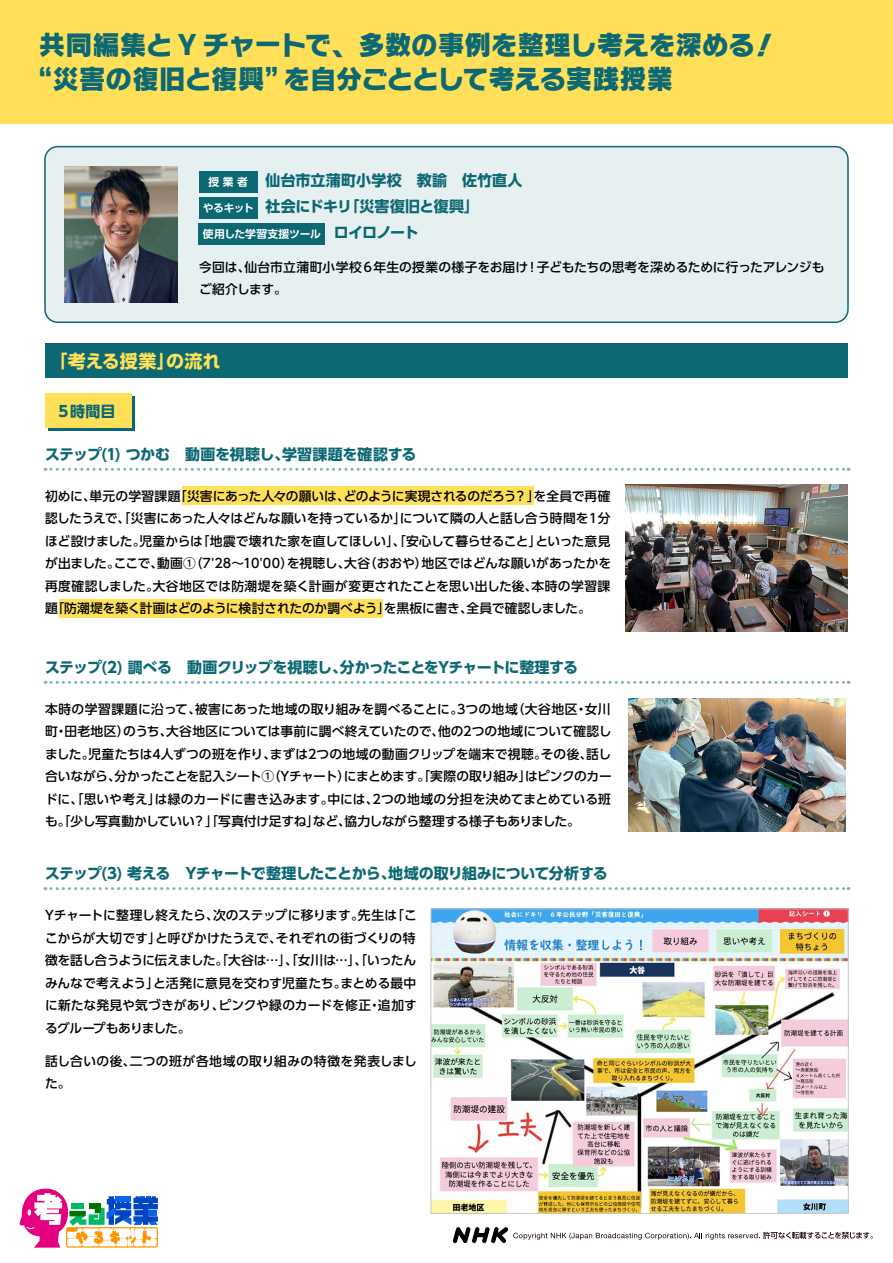
<style>
.page{position:relative;width:893px;height:1263px;background:#fff}
.page>*{position:absolute;margin:0;border:0;box-sizing:border-box;transform-origin:0 0}
.t1{font:27px/34.5px "Rodin NTLG Pro EB";letter-spacing:-.025em;color:#0c6872}
.t2{font:700 18px "UD Shin Go Pro";color:#ffe058}
.t3{font:700 15px/26.5px "UD Shin Go Pro";letter-spacing:-.035em;color:#0c6872;text-align:center}
.t4{font:700 15px "UD Shin Go Pro";letter-spacing:-.015em;color:#0c6872}
.t5{font:700 15px "UD Shin Go Pro";letter-spacing:.015em;color:#0c6872}
.t6{font:500 12.75px/22.5px "UD Shin Go Pro";letter-spacing:-.005em;color:#000;text-align:justify}
.t7{font:500 12.75px/22.5px "UD Shin Go Pro";letter-spacing:.035em;color:#000}
.t8{font:700 10.8px "UD Shin Go Pro De";letter-spacing:-.02em;color:#fff}
</style>
<div class="page">
<div style="left:182px;top:486px;width:351px;height:19px;background:#ffe058"></div>
<div style="left:59px;top:599px;width:324px;height:18px;background:#ffe058"></div>
<div style="left:0;top:0;width:893px;height:123px;background:#ffe058"></div>
<svg style="left:19px;top:1188px;width:139px;height:59px"></svg>
<svg style="left:513px;top:1232px;width:360px;height:8px"></svg>
<img style="left:452px;top:1227px;width:57px;height:17px">
<div style="left:45px;top:147px;width:803px;height:175px;background:#e7f0f1;border-radius:13px"></div>
<div style="left:44px;top:146px;width:805px;height:177px;border:2px solid #0c6872;border-radius:13px"></div>
<div style="left:199px;top:171px;width:58px;height:21px;background:#0c6872"></div>
<div style="left:199px;top:197px;width:58px;height:21px;background:#0c6872"></div>
<div style="left:199px;top:223px;width:126px;height:21px;background:#0c6872"></div>
<img style="left:64px;top:166px;width:114px;height:137px">
<div style="left:45px;top:344px;width:803px;height:34px;background:#0c6872"></div>
<div style="left:48px;top:396px;width:86px;height:34px;background:linear-gradient(to right,#0c6872,#0c6872)"></div>
<div style="left:45px;top:393px;width:86px;height:35px;background:#ffe058"></div>
<svg style="left:45px;top:468px;width:804px;height:3px"></svg>
<svg style="left:45px;top:681px;width:804px;height:3px"></svg>
<svg style="left:45px;top:887px;width:804px;height:3px"></svg>
<img style="left:626px;top:485px;width:222px;height:146px">
<img style="left:628px;top:698px;width:218px;height:133px">
<img style="left:433px;top:910px;width:414px;height:302px">
<div style="left:431px;top:908px;width:418px;height:306px;border:1px solid #c8c8c8"></div>
<h1 class="t1" style="left:25px;top:26px;width:754px;text-indent:14px">共同編集と Y チャートで、多数の事例を整理し考えを深める！“災害の復旧と復興”を自分ごととして考える実践授業</h1>
<p class="t5" style="left:266px;top:168px;width:259px">仙台市立蒲町小学校　教諭　佐竹直人</p>
<p class="t8" style="left:209px;top:173px;width:41px">授 業 者</p>
<p class="t8" style="left:203px;top:199px;width:53px">やるキット</p>
<p class="t8" style="left:203px;top:225px;width:120px">使用した学習支援ツール</p>
<p class="t3" style="left:266px;top:193px;width:215px">社会にドキリ「災害復旧と復興」ロイロノート</p>
<p class="t6" style="left:199px;top:255px;width:627px">今回は、仙台市立蒲町小学校６年生の授業の様子をお届け！子どもたちの思考を深めるために行ったアレンジもご紹介します。</p>
<h2 class="t2" style="left:50px;top:346px;width:173px">「考える授業」の流れ</h2>
<p class="t3" style="left:58px;top:398px;width:58px">5時間目</p>
<p class="t4" style="left:45px;top:442px;width:373px">ステップ(1) つかむ　動画を視聴し、学習課題を確認する</p>
<p class="t6" style="left:45px;top:484px;width:568px">初めに、単元の学習課題「災害にあった人々の願いは、どのように実現されるのだろう？」を全員で再確認したうえで、「災害にあった人々はどんな願いを持っているか」について隣の人と話し合う時間を１分ほど設けました。児童からは「地震で壊れた家を直してほしい」、「安心して暮らせること」といった意見が出ました。ここで、動画①（7'28～10'00）を視聴し、大谷（おおや）地区ではどんな願いがあったかを再度確認しました。大谷地区では防潮堤を築く計画が変更されたことを思い出した後、本時の学習課題「防潮堤を築く計画はどのように検討されたのか調べよう」を黒板に書き、全員で確認しました。</p>
<p class="t3" style="left:45px;top:653px;width:535px">ステップ(2) 調べる　動画クリップを視聴し、分かったことをYチャートに整理する</p>
<p class="t6" style="left:45px;top:697px;width:568px">本時の学習課題に沿って、被害にあった地域の取り組みを調べることに。3つの地域（大谷地区・女川町・田老地区）のうち、大谷地区については事前に調べ終えていたので、他の2つの地域について確認しました。児童たちは4人ずつの班を作り、まずは2つの地域の動画クリップを端末で視聴。その後、話し合いながら、分かったことを記入シート①（Yチャート）にまとめます。「実際の取り組み」はピンクのカードに、「思いや考え」は緑のカードに書き込みます。中には、2つの地域の分担を決めてまとめている班も。「少し写真動かしていい？」「写真付け足すね」など、協力しながら整理する様子もありました。</p>
<p class="t3" style="left:45px;top:860px;width:564px">ステップ(3) 考える　Yチャートで整理したことから、地域の取り組みについて分析する</p>
<p class="t6" style="left:45px;top:904px;width:374px">Yチャートに整理し終えたら、次のステップに移ります。先生は「ここからが大切です」と呼びかけたうえで、それぞれの街づくりの特徴を話し合うように伝えました。「大谷は…」、「女川は…」、「いったんみんなで考えよう」と活発に意見を交わす児童たち。まとめる最中に新たな発見や気づきがあり、ピンクや緑のカードを修正・追加するグループもありました。</p>
<p class="t7" style="left:45px;top:1049px;width:373px">話し合いの後、二つの班が各地域の取り組みの特徴を発表しました。</p>
</div>
